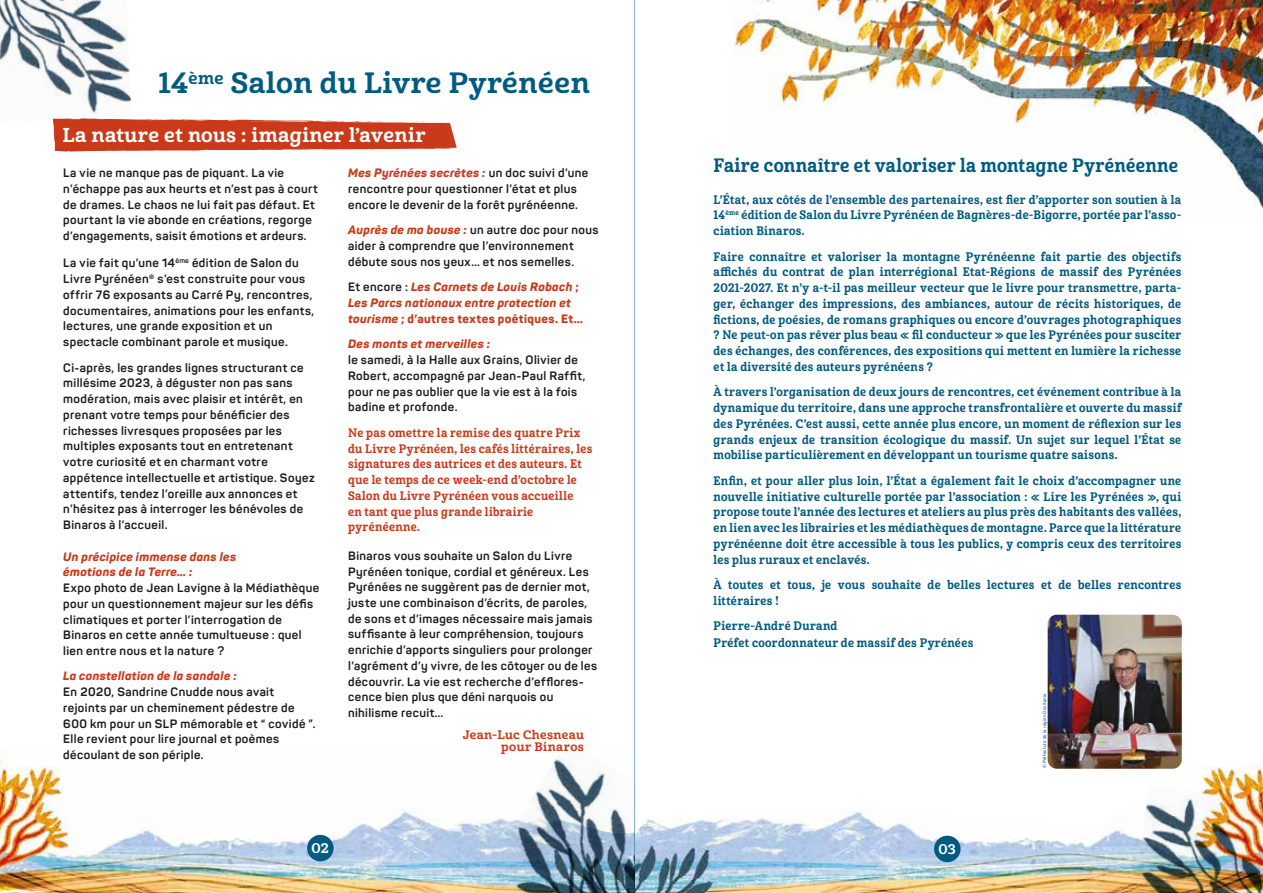
<style>
.page{position:relative;width:1263px;height:893px;background:#fff}
.page>*{position:absolute;margin:0;border:0;box-sizing:border-box;transform-origin:0 0}
.t1{font:28.5px "Cabrito Nor Bol";letter-spacing:.02em;color:#005b80}
.t2{font:19.5px "Cabrito Nor Bol";letter-spacing:.02em;color:#fff}
.t3{font:18.75px "Cabrito Con Bol";letter-spacing:.02em;color:#005b80}
.t4{font:13.5px "Cabrito Nor Bol";color:#fff}
.t5{font:700 12px/15.8px "Panton";letter-spacing:.035em;color:#1d1d1b}
.t6{font:12px/15.8px "Cabrito Con Bol";letter-spacing:.03em;color:#005b80;text-align:justify}
.t7{font:12px/15.8px "Cabrito Con Bol";letter-spacing:.03em;color:#ca3919}
.t8{font:italic 800 12px/15.8px "Panton";letter-spacing:.035em;color:#ca3919}
.t9{font:12px/12.8px "Cabrito Nor Bol";letter-spacing:.03em;color:#ca3919;text-align:right}
.t10{font:600 4.5px "Panton";letter-spacing:.04em;color:#005b80}
.s1{font-weight:800;font-style:italic;color:#ca3919}
.s2{font-weight:700;font-style:normal;color:#1d1d1b}
.s3{font-style:normal}
</style>
<div class="page">
<img style="left:635px;top:757px;width:628px;height:136px">
<img style="left:734px;top:0;width:529px;height:211px">
<img style="left:1048px;top:615px;width:134px;height:154px">
<img style="left:1129px;top:786px;width:134px;height:107px">
<div style="left:934px;top:836px;width:26px;height:26px;background:#005b80;border-radius:50%"></div>
<img style="left:0;top:750px;width:474px;height:143px">
<svg style="left:53px;top:119px;width:405px;height:33px;background:#d05237"></svg>
<hr style="left:634px;top:0;width:1px;height:891px;background:#005b80">
<img style="left:0;top:0;width:132px;height:124px">
<img style="left:474px;top:741px;width:161px;height:152px">
<div style="left:307px;top:835px;width:27px;height:26px;background:#005b80;border-radius:50%"></div>
<h1 class="t1" style="left:158px;top:65px;width:433px">14<sup>ème</sup> Salon du Livre Pyrénéen</h1>
<h2 class="t2" style="left:63px;top:123px;width:364px">La nature et nous : imaginer l’avenir</h2>
<p class="t5" style="left:63px;top:165px;width:256px">La vie ne manque pas de piquant. La vie n’échappe pas aux heurts et n’est pas à court de drames. Le chaos ne lui fait pas défaut. Et pourtant la vie abonde en créations, regorge d’engagements, saisit émotions et ardeurs.</p>
<p class="t5" style="left:63px;top:255px;width:252px">La vie fait qu’une 14<sup>ème</sup> édition de Salon du Livre Pyrénéen® s’est construite pour vous offrir 76 exposants au Carré Py, rencontres, documentaires, animations pour les enfants, lectures, une grande exposition et un spectacle combinant parole et musique.</p>
<p class="t5" style="left:63px;top:359px;width:253px">Ci-après, les grandes lignes structurant ce millésime 2023, à déguster non pas sans modération, mais avec plaisir et intérêt, en prenant votre temps pour bénéficier des richesses livresques proposées par les multiples exposants tout en entretenant votre curiosité et en charmant votre appétence intellectuelle et artistique. Soyez attentifs, tendez l’oreille aux annonces et n’hésitez pas à interroger les bénévoles de Binaros à l’accueil.</p>
<p class="t8" style="left:63px;top:548px;width:174px">Un précipice immense dans les émotions de la Terre… :</p>
<p class="t5" style="left:63px;top:580px;width:257px">Expo photo de Jean Lavigne à la Médiathèque pour un questionnement majeur sur les défis climatiques et porter l’interrogation de Binaros en cette année tumultueuse : quel lien entre nous et la nature ?</p>
<p class="t8" style="left:63px;top:668px;width:175px">La constellation de la sandale :</p>
<p class="t5" style="left:63px;top:684px;width:254px">En 2020, Sandrine Cnudde nous avait rejoints par un cheminement pédestre de 600 km pour un SLP mémorable et “ covidé ”.<br>Elle revient pour lire journal et poèmes découlant de son périple.</p>
<p class="t5" style="left:348px;top:165px;width:242px"><span class="s1">Mes Pyrénées secrètes :</span> un doc suivi d’une rencontre pour questionner l’état et plus encore le devenir de la forêt pyrénéenne.</p>
<p class="t5" style="left:348px;top:222px;width:252px"><span class="s1">Auprès de ma bouse :</span> un autre doc pour nous aider à comprendre que l’environnement débute sous nos yeux… et nos semelles.</p>
<p class="t8" style="left:348px;top:279px;width:236px"><span class="s2">Et encore :</span> Les Carnets de Louis Robach <span class="s3">;<br></span>Les Parcs nationaux entre protection et tourisme <span class="s3">; d’autres textes poétiques. Et…</span></p>
<p class="t8" style="left:348px;top:336px;width:143px">Des monts et merveilles :</p>
<p class="t5" style="left:348px;top:352px;width:239px">le samedi, à la Halle aux Grains, Olivier de Robert, accompagné par Jean-Paul Raffit, pour ne pas oublier que la vie est à la fois badine et profonde.</p>
<p class="t7" style="left:348px;top:425px;width:246px">Ne pas omettre la remise des quatre Prix du Livre Pyrénéen, les cafés littéraires, les signatures des autrices et des auteurs. Et que le temps de ce week-end d’octobre le Salon du Livre Pyrénéen vous accueille<br>en tant que plus grande librairie pyrénéenne.</p>
<p class="t5" style="left:348px;top:548px;width:250px">Binaros vous souhaite un Salon du Livre Pyrénéen tonique, cordial et généreux. Les Pyrénées ne suggèrent pas de dernier mot, juste une combinaison d’écrits, de paroles, de sons et d’images nécessaire mais jamais suffisante à leur compréhension, toujours enrichie d’apports singuliers pour prolonger l’agrément d’y vivre, de les côtoyer ou de les découvrir. La vie est recherche d’efflores&shy;cence bien plus que déni narquois ou nihilisme recuit…</p>
<p class="t9" style="left:463px;top:728px;width:123px">Jean-Luc Chesneau pour Binaros</p>
<p class="t4" style="left:311px;top:839px;width:19px">02</p>
<h3 class="t3" style="left:713px;top:154px;width:466px">Faire connaître et valoriser la montagne Pyrénéenne</h3>
<p class="t6" style="left:713px;top:192px;width:469px">L’État, aux côtés de l’ensemble des partenaires, est fier d’apporter son soutien à la 14<sup>ème</sup> édition de Salon du Livre Pyrénéen de Bagnères-de-Bigorre, portée par l’asso&shy;ciation Binaros.</p>
<p class="t6" style="left:713px;top:249px;width:469px">Faire connaître et valoriser la montagne Pyrénéenne fait partie des objectifs affichés du contrat de plan interrégional Etat-Régions de massif des Pyrénées 2021-2027. Et n’y a-t-il pas meilleur vecteur que le livre pour transmettre, parta&shy;ger, échanger des impressions, des ambiances, autour de récits historiques, de fictions, de poésies, de romans graphiques ou encore d’ouvrages photographiques ? Ne peut-on pas rêver plus beau « fil conducteur » que les Pyrénées pour susciter des échanges, des conférences, des expositions qui mettent en lumière la richesse et la diversité des auteurs pyrénéens ?</p>
<p class="t6" style="left:713px;top:384px;width:469px">À travers l’organisation de deux jours de rencontres, cet événement contribue à la dynamique du territoire, dans une approche transfrontalière et ouverte du massif des Pyrénées. C’est aussi, cette année plus encore, un moment de réflexion sur les grands enjeux de transition écologique du massif. Un sujet sur lequel l’État se mobilise particulièrement en développant un tourisme quatre saisons.</p>
<p class="t6" style="left:713px;top:473px;width:469px">Enfin, et pour aller plus loin, l’État a également fait le choix d’accompagner une nouvelle initiative culturelle portée par l’association : « Lire les Pyrénées », qui propose toute l’année des lectures et ateliers au plus près des habitants des vallées, en lien avec les librairies et les médiathèques de montagne. Parce que la littérature pyrénéenne doit être accessible à tous les publics, y compris ceux des territoires les plus ruraux et enclavés.</p>
<p class="t6" style="left:713px;top:577px;width:469px">À toutes et tous, je vous souhaite de belles lectures et de belles rencontres littéraires !</p>
<p class="t6" style="left:713px;top:618px;width:261px;line-height:16.5px">Pierre-André Durand<br>Préfet coordonnateur de massif des Pyrénées</p>
<p class="t4" style="left:938px;top:840px;width:19px">03</p>
<p class="t10" style="left:1042px;top:768px;width:76px;rotate:-90deg">© Préfecture de la région Occitanie</p>
</div>
